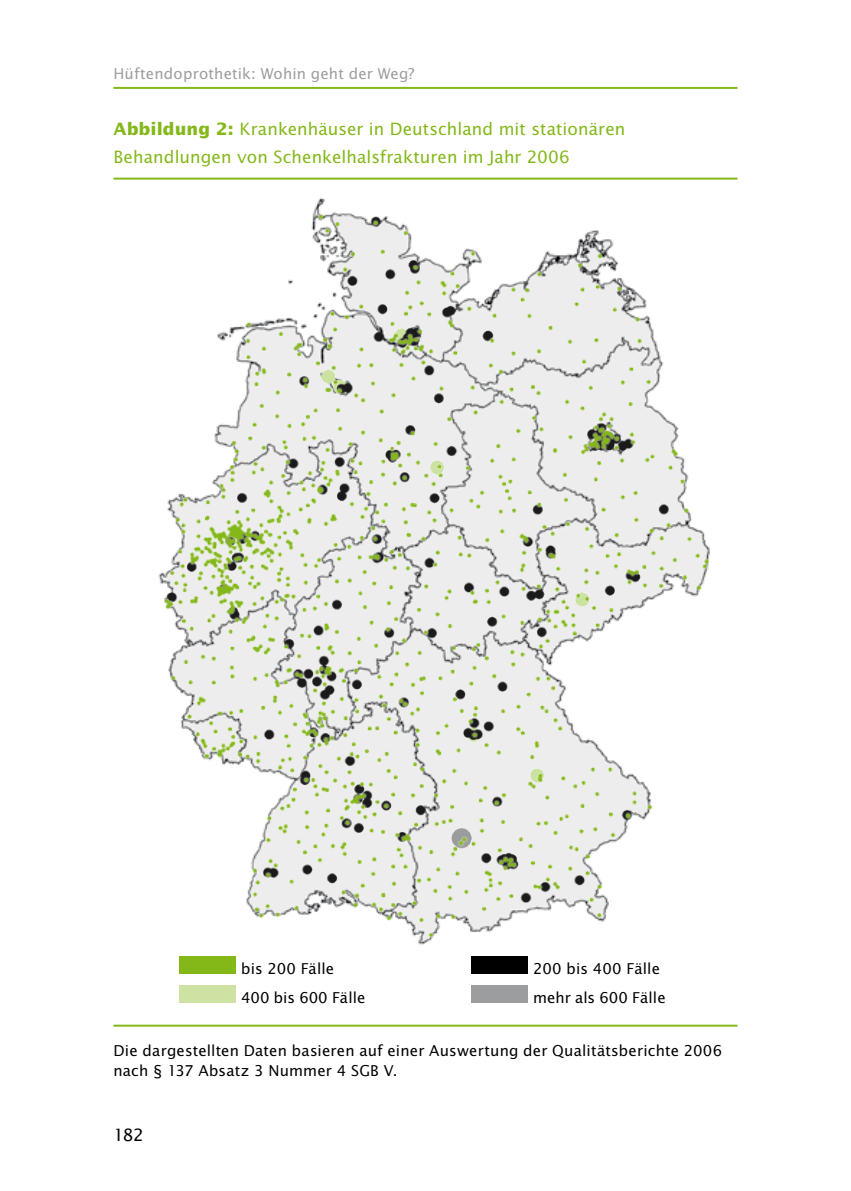
<style>
.page{position:relative;width:851px;height:1191px;background:#fff}
.page>*{position:absolute;margin:0;border:0;box-sizing:border-box;transform-origin:0 0}
.t1{font:17px/28px "Lucida Sans";letter-spacing:.005em;color:#84b819}
.t2{font:17px "Lucida Sans";color:#000}
.t3{font:15px/20px "Lucida Sans";letter-spacing:.005em;color:#000}
.t4{font:15px "Lucida Sans";letter-spacing:.01em;color:#9c9d9f}
.s1{font-weight:700}
</style>
<div class="page">
<hr style="left:113px;top:87px;width:624px;height:2px;background:#84b819">
<hr style="left:113px;top:178px;width:624px;height:2px;background:#84b819">
<img style="left:158px;top:198px;width:552px;height:747px">
<div style="left:471px;top:956px;width:56px;height:17px;background:#000"></div>
<div style="left:179px;top:956px;width:56px;height:17px;background:#84b819"></div>
<hr style="left:113px;top:1024px;width:624px;height:2px;background:#84b819">
<div style="left:179px;top:985px;width:56px;height:17px;background:#cee3a3"></div>
<div style="left:471px;top:985px;width:56px;height:17px;background:#9c9d9f"></div>
<div style="left:615px;top:923px;width:13px;height:24px;background:#fff"></div>
<div style="left:620px;top:916px;width:106px;height:21px;background:#fff"></div>
<p class="t4" style="left:113px;top:65px;width:302px">Hüftendoprothetik: Wohin geht der Weg?</p>
<p class="t1" style="left:113px;top:115px;width:513px"><span class="s1">Abbildung 2:</span> Krankenhäuser in Deutschland mit stationären<br>Behandlungen von Schenkelhalsfrakturen im Jahr 2006</p>
<p class="t3" style="left:241px;top:958px;width:95px">bis 200 Fälle</p>
<p class="t3" style="left:533px;top:958px;width:128px">200 bis 400 Fälle</p>
<p class="t3" style="left:241px;top:986px;width:126px">400 bis 600 Fälle</p>
<p class="t3" style="left:533px;top:986px;width:134px">mehr als 600 Fälle</p>
<p class="t3" style="left:113px;top:1040px;width:610px">Die dargestellten Daten basieren auf einer Auswertung der Qualitätsberichte 2006 nach § 137 Absatz 3 Nummer 4 SGB V.</p>
<p class="t2" style="left:113px;top:1124px;width:32px">182</p>
</div>
